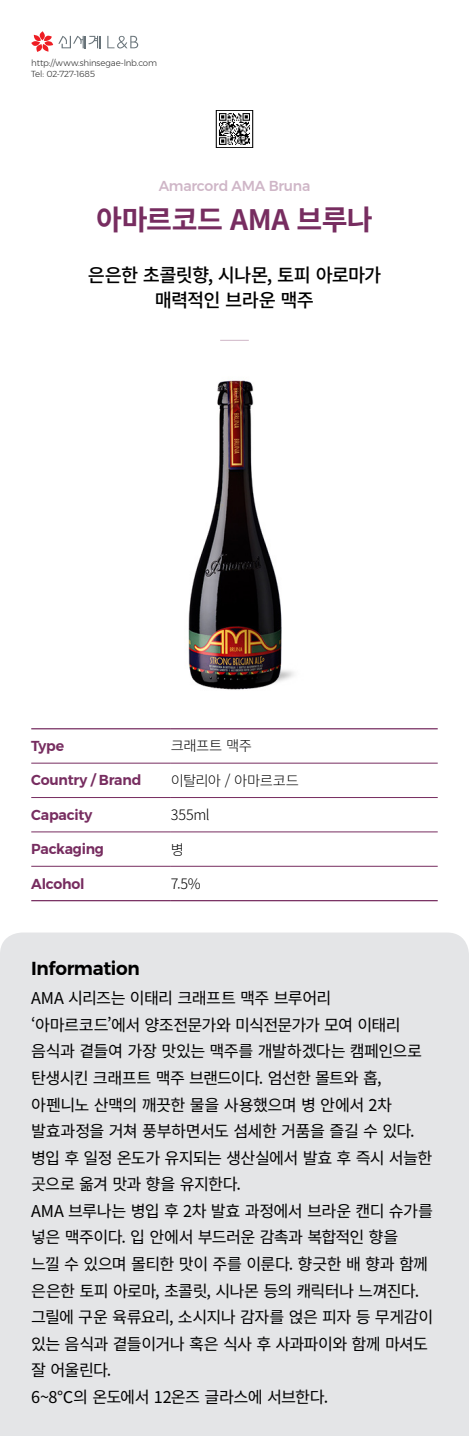
<style>
.page{position:relative;width:469px;height:1436px;background:#fff}
.page>*{position:absolute;margin:0;border:0;box-sizing:border-box;transform-origin:0 0}
.와인제목_45{font:700 28.12px "Source Han Sans K";letter-spacing:-.015em;color:#772d60}
.와인소개_30{font:500 18.75px/25px "Source Han Sans K";letter-spacing:-.045em;color:#000;text-align:center}
.본문영문_30{font:600 18.75px "Montserrat";letter-spacing:-.015em;color:#000}
.본문_26{font:16.25px/26.6px "Source Han Sans K";letter-spacing:-.04em;color:#000}
.표_영문{font:600 14.38px "Montserrat";letter-spacing:-.015em;color:#772d60}
.와인영문_23{font:500 14.38px "Montserrat";letter-spacing:-.015em;color:#cfb6c7}
.표__팁_23{font:300 14.38px "Source Han Sans K";letter-spacing:-.03em;color:#000}
.표__팁_23-2{font:300 14.38px "Source Han Sans K";letter-spacing:-.05em;color:#000}
.신세계_주소전화_14{font:300 8.75px "Montserrat";letter-spacing:-.015em;color:#333}
</style>
<div class="page">
<img style="left:188px;top:380px;width:106px;height:310px">
<img style="left:216px;top:110px;width:37px;height:38px">
<svg style="left:31px;top:31px;width:69px;height:21px"></svg>
<svg style="left:107px;top:36px;width:31px;height:12px"></svg>
<hr style="left:31px;top:763px;width:140px;height:1px;background:#772d60">
<hr style="left:171px;top:763px;width:267px;height:1px;background:#772d60">
<hr style="left:31px;top:797px;width:140px;height:1px;background:#772d60">
<hr style="left:171px;top:797px;width:267px;height:1px;background:#772d60">
<hr style="left:31px;top:832px;width:140px;height:1px;background:#772d60">
<hr style="left:171px;top:832px;width:267px;height:1px;background:#772d60">
<hr style="left:31px;top:866px;width:140px;height:1px;background:#772d60">
<hr style="left:171px;top:866px;width:267px;height:1px;background:#772d60">
<hr style="left:31px;top:728px;width:140px;height:1px;background:#772d60">
<hr style="left:171px;top:728px;width:267px;height:1px;background:#772d60">
<hr style="left:31px;top:900px;width:140px;height:1px;background:#772d60">
<hr style="left:171px;top:900px;width:267px;height:1px;background:#772d60">
<div style="left:0;top:932px;width:469px;height:504px;background:#e4e5e7;border-radius:22px"></div>
<svg style="left:220px;top:340px;width:29px;height:1px"></svg>
<p class="신세계_주소전화_14" style="left:31px;top:56px;width:127px">http://www.shinsegae-lnb.com</p>
<p class="신세계_주소전화_14" style="left:31px;top:68px;width:65px">Tel: 02-727-1685</p>
<p class="와인영문_23" style="left:159px;top:175px;width:153px">Amarcord AMA Bruna</p>
<p class="와인제목_45" style="left:96px;top:204px;width:278px">아마르코드 AMA 브루나</p>
<p class="와인소개_30" style="left:88px;top:263px;width:295px">은은한 초콜릿향, 시나몬, 토피 아로마가 매력적인 브라운 맥주</p>
<p class="표_영문" style="left:31px;top:734px;width:34px">Type</p>
<p class="표__팁_23" style="left:171px;top:738px;width:83px">크래프트 맥주</p>
<p class="표_영문" style="left:31px;top:769px;width:112px">Country / Brand</p>
<p class="표__팁_23-2" style="left:171px;top:772px;width:130px">이탈리아 / 아마르코드</p>
<p class="표_영문" style="left:31px;top:803px;width:63px">Capacity</p>
<p class="표__팁_23" style="left:171px;top:807px;width:40px">355ml</p>
<p class="표_영문" style="left:31px;top:838px;width:74px">Packaging</p>
<p class="표__팁_23" style="left:171px;top:841px;width:15px">병</p>
<p class="표_영문" style="left:31px;top:872px;width:55px">Alcohol</p>
<p class="표__팁_23" style="left:171px;top:876px;width:31px">7.5%</p>
<p class="본문영문_30" style="left:31px;top:954px;width:110px">Information</p>
<p class="본문_26" style="left:31px;top:985px;width:402px">AMA 시리즈는 이태리 크래프트 맥주 브루어리 ‘아마르코드’에서 양조전문가와 미식전문가가 모여 이태리 음식과 곁들여 가장 맛있는 맥주를 개발하겠다는 캠페인으로 탄생시킨 크래프트 맥주 브랜드이다. 엄선한 몰트와 홉, 아펜니노 산맥의 깨끗한 물을 사용했으며 병 안에서 2차 발효과정을 거쳐 풍부하면서도 섬세한 거품을 즐길 수 있다. 병입 후 일정 온도가 유지되는 생산실에서 발효 후 즉시 서늘한 곳으로 옮겨 맛과 향을 유지한다.</p>
<p class="본문_26" style="left:31px;top:1198px;width:403px">AMA 브루나는 병입 후 2차 발효 과정에서 브라운 캔디 슈가를 넣은 맥주이다. 입 안에서 부드러운 감촉과 복합적인 향을<br>느낄 수 있으며 몰티한 맛이 주를 이룬다. 향긋한 배 향과 함께 은은한 토피 아로마, 초콜릿, 시나몬 등의 캐릭터나 느껴진다. 그릴에 구운 육류요리, 소시지나 감자를 얹은 피자 등 무게감이 있는 음식과 곁들이거나 혹은 식사 후 사과파이와 함께 마셔도 잘 어울린다.</p>
<p class="본문_26" style="left:31px;top:1384px;width:298px">6~8℃의 온도에서 12온즈 글라스에 서브한다.</p>
</div>
